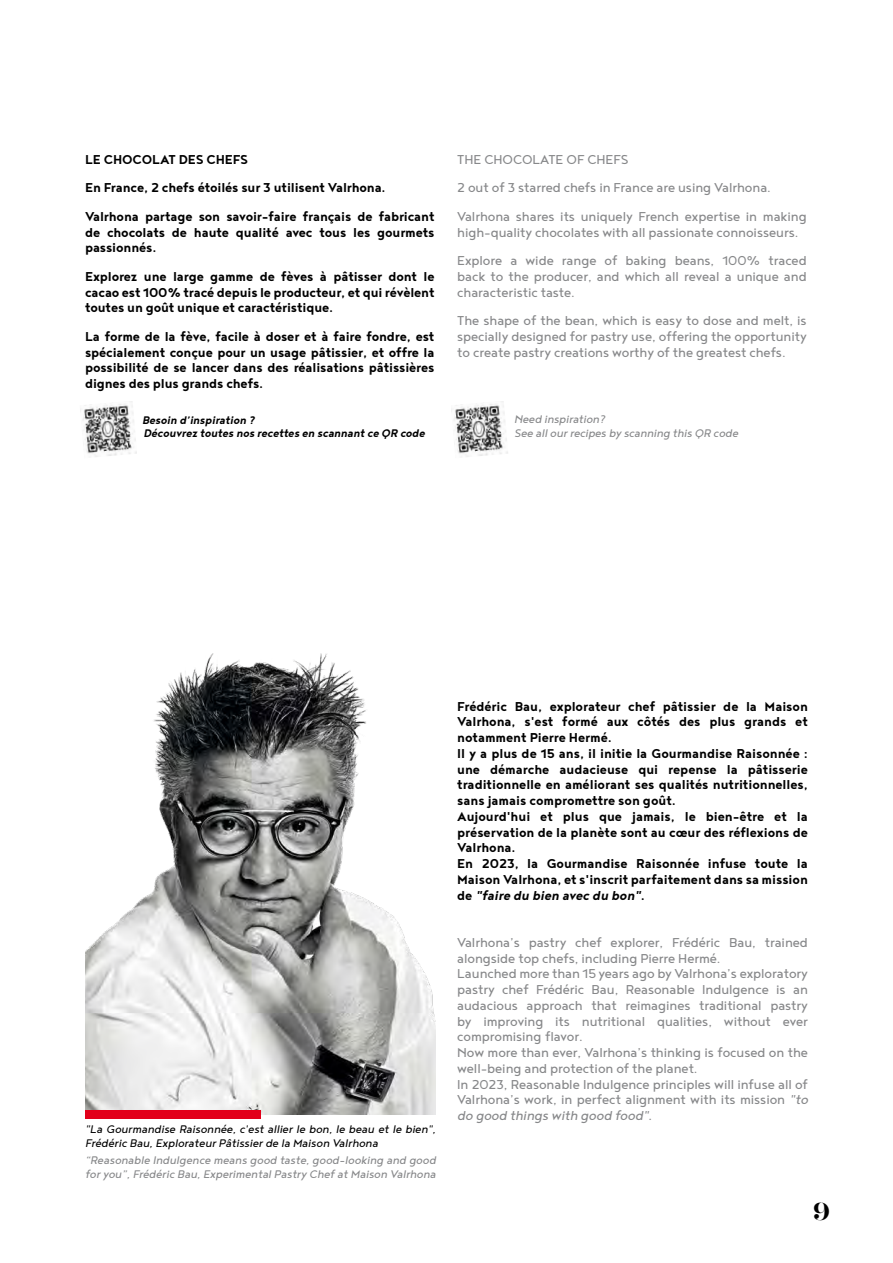
<style>
.page{position:relative;width:893px;height:1263px;background:#fff}
.page>*{position:absolute;margin:0;border:0;box-sizing:border-box;transform-origin:0 0}
.t1{font:600 21px "Hera Big";color:#000}
.t2{font:700 15.75px/15.8px "Noyh Geometric";letter-spacing:-.005em;color:#000}
.t3{font:15.75px/15.8px "Noyh Geometric";letter-spacing:-.005em;color:#87888a}
.t4{font:italic 13.5px/13.5px "Noyh Geometric";color:#87888a}
.t5{font:italic 13.5px/13.5px "Noyh Geometric";color:#000}
.t6{font:italic 700 13.5px/13.5px "Noyh Geometric";letter-spacing:-.01em;color:#000}
.s1{font-style:italic}
</style>
<div class="page">
<img style="left:80px;top:401px;width:57px;height:56px">
<img style="left:451px;top:401px;width:57px;height:56px">
<img style="left:85px;top:653px;width:351px;height:461px">
<div style="left:85px;top:1110px;width:175px;height:9px;background:#e2001a"></div>
<p class="t2" style="left:85px;top:145px;width:351px;line-height:28.5px">LE CHOCOLAT DES CHEFS<br>En France, 2 chefs étoilés sur 3 utilisent Valrhona.<br>Valrhona partage son savoir-faire français de fabricant</p>
<p class="t2" style="left:85px;top:224px;width:351px">de chocolats de haute qualité avec tous les gourmets passionnés.</p>
<p class="t2" style="left:85px;top:268px;width:351px;text-align:justify">Explorez une large gamme de fèves à pâtisser dont le cacao est 100% tracé depuis le producteur, et qui révèlent toutes un goût unique et caractéristique.</p>
<p class="t2" style="left:85px;top:328px;width:351px;text-align:justify">La forme de la fève, facile à doser et à faire fondre, est spécialement conçue pour un usage pâtissier, et offre la possibilité de se lancer dans des réalisations pâtissières dignes des plus grands chefs.</p>
<p class="t6" style="left:142px;top:413px;width:284px">Besoin d’inspiration ?<br>Découvrez toutes nos recettes en scannant ce QR code</p>
<p class="t3" style="left:457px;top:145px;width:351px;line-height:28.5px">THE CHOCOLATE OF CHEFS<br>2 out of 3 starred chefs in France are using Valrhona.<br>Valrhona shares its uniquely French expertise in making</p>
<p class="t3" style="left:457px;top:217px;width:351px;line-height:28.5px">high-quality chocolates with all passionate connoisseurs.<br>Explore a wide range of baking beans, 100% traced</p>
<p class="t3" style="left:457px;top:268px;width:351px">back to the producer, and which all reveal a unique and characteristic taste.</p>
<p class="t3" style="left:457px;top:312px;width:351px;text-align:justify">The shape of the bean, which is easy to dose and melt, is specially designed for pastry use, offering the opportunity to create pastry creations worthy of the greatest chefs.</p>
<p class="t4" style="left:514px;top:412px;width:225px">Need inspiration?<br>See all our recipes by scanning this QR code</p>
<p class="t5" style="left:85px;top:1122px;width:352px">"La Gourmandise Raisonnée, c'est allier le bon, le beau et le bien",<br>Frédéric Bau, Explorateur Pâtissier de la Maison Valrhona</p>
<p class="t4" style="left:85px;top:1153px;width:352px">“Reasonable Indulgence means good taste, good-looking and good for you”, Frédéric Bau, Experimental Pastry Chef at Maison Valrhona</p>
<p class="t2" style="left:457px;top:698px;width:352px">Frédéric Bau, explorateur chef pâtissier de la Maison Valrhona, s'est formé aux côtés des plus grands et notamment Pierre Hermé.<br>Il y a plus de 15 ans, il initie la Gourmandise Raisonnée : une démarche audacieuse qui repense la pâtisserie traditionnelle en améliorant ses qualités nutritionnelles, sans jamais compromettre son goût.<br>Aujourd'hui et plus que jamais, le bien-être et la préservation de la planète sont au cœur des réflexions de Valrhona.<br>En 2023, la Gourmandise Raisonnée infuse toute la Maison Valrhona, et s'inscrit parfaitement dans sa mission de <span class="s1">"faire du bien avec du bon"</span>.</p>
<p class="t3" style="left:457px;top:934px;width:352px">Valrhona’s pastry chef explorer, Frédéric Bau, trained alongside top chefs, including Pierre Hermé.<br>Launched more than 15 years ago by Valrhona’s exploratory pastry chef Frédéric Bau, Reasonable Indulgence is an audacious approach that reimagines traditional pastry by improving its nutritional qualities, without ever compromising flavor.<br>Now more than ever, Valrhona’s thinking is focused on the well-being and protection of the planet.<br>In 2023, Reasonable Indulgence principles will infuse all of Valrhona’s work, in perfect alignment with its mission <span class="s1">"to do good things with good food"</span>.</p>
<h1 class="t1" style="left:813px;top:1195px;width:19px">9</h1>
</div>
